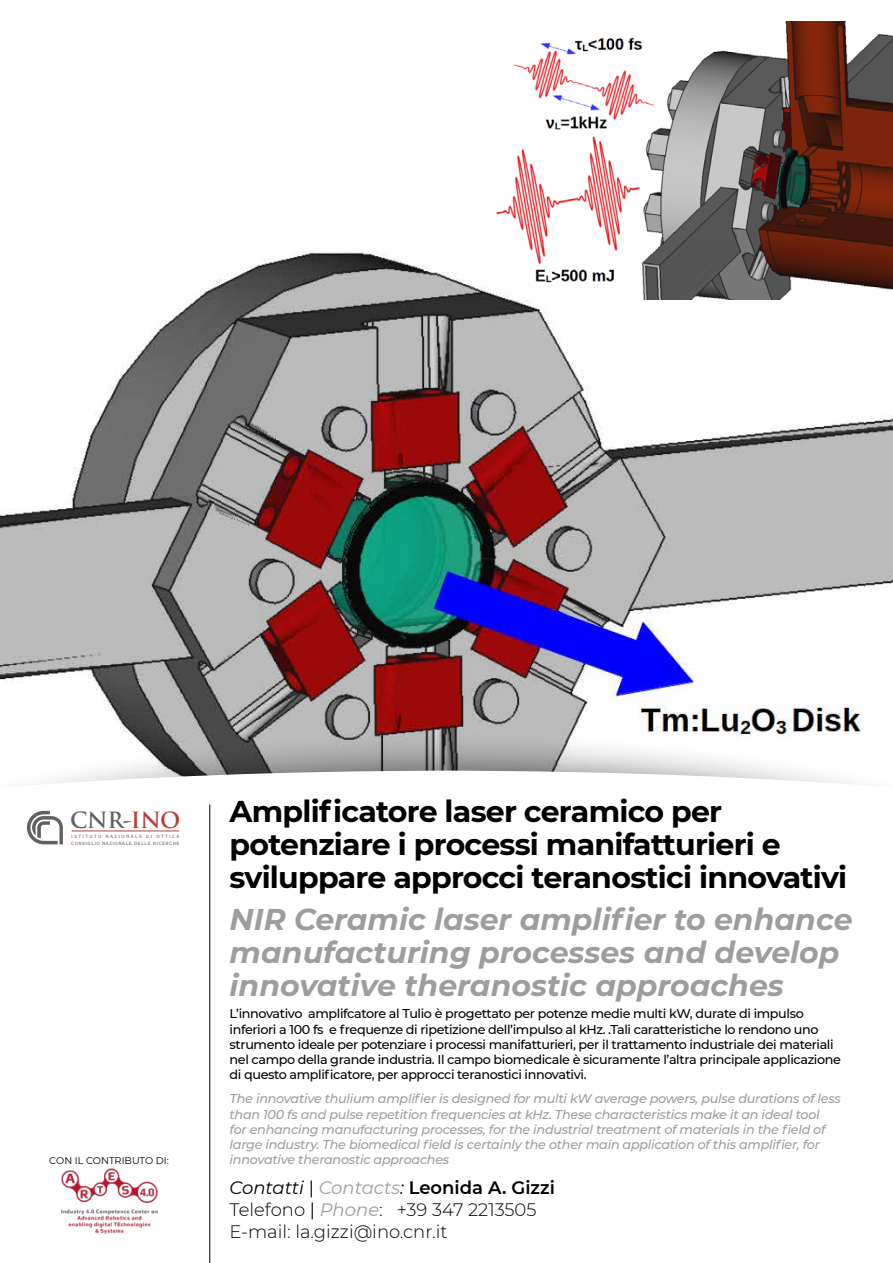
<style>
.page{position:relative;width:893px;height:1263px;background:#fff}
.page>*{position:absolute;margin:0;border:0;box-sizing:border-box;transform-origin:0 0}
.t1{font:700 30px/33px "Montserrat";letter-spacing:-.025em;color:#000}
.t2{font:italic 700 30px/33px "Montserrat";color:#9d9d9c}
.t3{font:700 21.75px "Trajan Pro";letter-spacing:-.015em;color:#626161}
.t4{font:300 18px/21.6px "Montserrat";color:#000}
.t5{font:500 12.75px/15.3px "Montserrat";letter-spacing:-.03em;color:#000}
.t6{font:italic 500 12.75px/15.3px "Montserrat";letter-spacing:-.02em;color:#9d9d9c}
.t7{font:9.75px "Montserrat";color:#000}
.t8{font:6.15px "Copperplate Gothic Std 29 BC";letter-spacing:.06em;color:#626161}
.t9{font:6.15px "Copperplate Gothic Std 29 BC";letter-spacing:.215em;color:#b54039}
.s1{color:#b54039}
.s2{font-weight:400;font-style:italic}
.s3{font-weight:400}
.s4{font-weight:400;font-style:italic;color:#9d9d9c}
.s5{font-weight:600}
</style>
<div class="page">
<img style="left:863px;top:414px;width:30px;height:173px">
<img style="left:0;top:251px;width:863px;height:480px">
<div style="left:0;top:731px;width:893px;height:532px;background:#000;opacity:.5"></div>
<svg style="left:0;top:771px;width:893px;height:492px"></svg>
<img style="left:480px;top:21px;width:413px;height:278px">
<img style="left:44px;top:1158px;width:130px;height:86px">
<hr style="left:209px;top:804px;width:1px;height:459px;background:#000">
<svg style="left:27px;top:811px;width:36px;height:33px"></svg>
<hr style="left:72px;top:831px;width:107px;height:1px;background:#b54039">
<h2 class="t3" style="left:70px;top:806px;width:112px">CNR-<span class="s1">INO</span></h2>
<p class="t8" style="left:71px;top:840px;width:110px">CONSIGLIO NAZIONALE DELLE RICERCHE</p>
<p class="t9" style="left:71px;top:833px;width:110px">ISTITUTO NAZIONALE DI OTTICA</p>
<p class="t7" style="left:49px;top:1154px;width:121px">CON IL CONTRIBUTO DI:</p>
<h1 class="t1" style="left:230px;top:793px;width:619px">Amplificatore laser ceramico per potenziare i processi manifatturieri e sviluppare approcci teranostici innovativi</h1>
<h1 class="t2" style="left:230px;top:901px;width:624px">NIR Ceramic laser amplifier to enhance manufacturing processes and develop innovative theranostic approaches</h1>
<p class="t5" style="left:230px;top:1005px;width:613px">L’innovativo amplifcatore al Tulio è progettato per potenze medie multi kW, durate di impulso inferiori a 100 fs e frequenze di ripetizione dell’impulso al kHz. .Tali caratteristiche lo rendono uno strumento ideale per potenziare i processi manifatturieri, per il trattamento industriale dei materiali nel campo della grande industria. Il campo biomedicale è sicuramente l’altra principale applicazione di questo amplificatore, per approcci teranostici innovativi.</p>
<p class="t6" style="left:230px;top:1090px;width:613px">The innovative thulium amplifier is designed for multi kW average powers, pulse durations of less than 100 fs and pulse repetition frequencies at kHz. These characteristics make it an ideal tool<br>for enhancing manufacturing processes, for the industrial treatment of materials in the field of large industry. The biomedical field is certainly the other main application of this amplifier, for innovative theranostic approaches</p>
<h3 class="t4" style="left:230px;top:1176px;width:327px"><span class="s2">Contatti</span> <span class="s3">|</span> <span class="s4">Contacts</span><span class="s2">:</span> <span class="s5">Leonida A. Gizzi<br></span>Telefono <span class="s3">|</span> <span class="s4">Phone</span>: +39 347 2213505<br>E-mail: la.gizzi@ino.cnr.it</h3>
</div>
